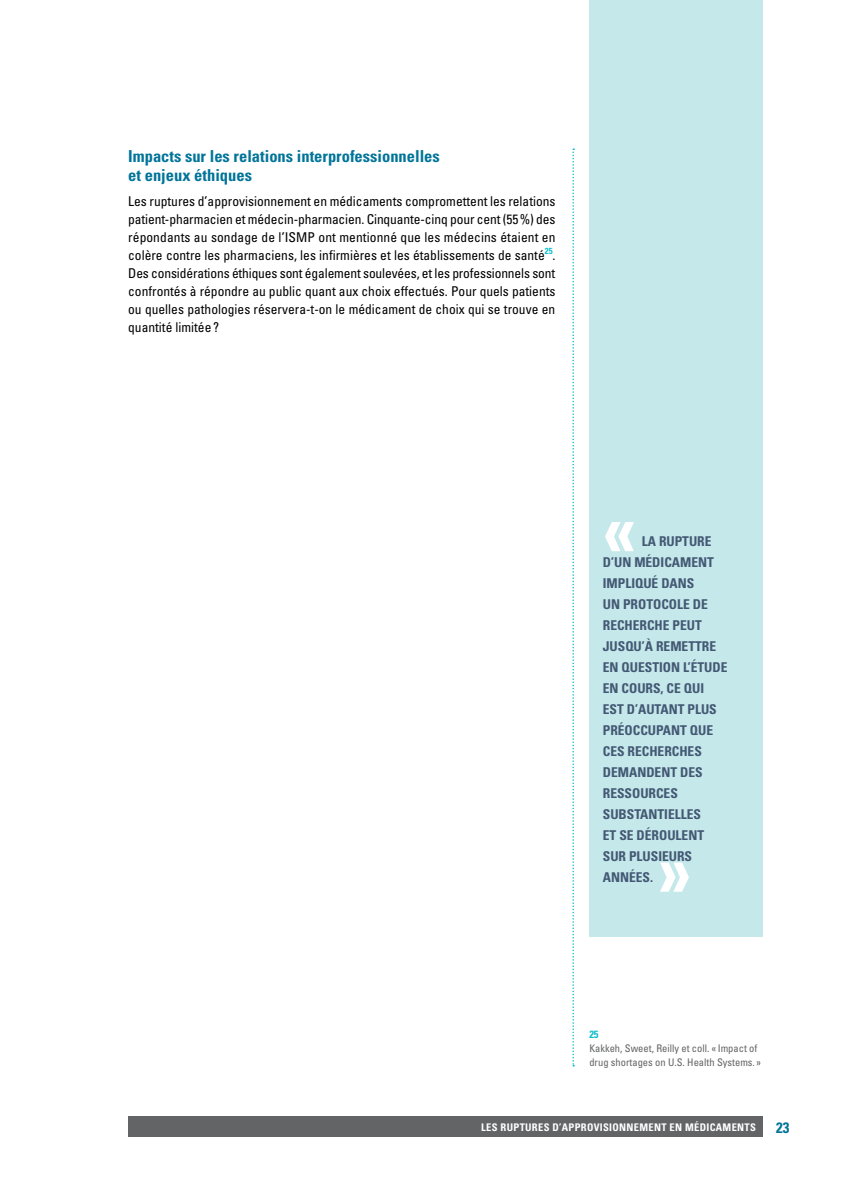
<style>
.page{position:relative;width:864px;height:1188px;background:#fff}
.page>*{position:absolute;margin:0;border:0;box-sizing:border-box;transform-origin:0 0}
.t1{font:700 condensed 75px "Univers";color:#fff}
.t2{font:700 condensed 16.5px/19.5px "Univers";color:#007499}
.t3{font:700 condensed 15px "Univers";color:#007499}
.t4{font:condensed 13.5px/18px "Univers";color:#000;text-align:justify}
.t5{font:700 condensed 13.5px/21px "Univers";color:#435873}
.t6{font:condensed 10.5px/14.2px "Univers";color:#636466}
.t7{font:700 condensed 10.5px "Univers";letter-spacing:.03em;color:#fff}
.t8{font:700 condensed 10.5px "Univers";color:#0dbdca}
</style>
<div class="page">
<svg style="left:572px;top:148px;width:2px;height:918px"></svg>
<div style="left:128px;top:1117px;width:635px;height:20px;background:#636466"></div>
<div style="left:589px;top:0;width:174px;height:936px;background:#c5e8eb"></div>
<p class="t2" style="left:128px;top:146px;width:313px">IMPACTS SUR LES RELATIONS INTERPROFESSIONNELLES<br>ET ENJEUX ÉTHIQUES</p>
<p class="t4" style="left:128px;top:192px;width:429px">Les ruptures d’approvisionnement en médicaments compromettent les relations patient-pharmacien et médecin-pharmacien. Cinquante-cinq pour cent (55%) des répondants au sondage de l’ISMP</p>
<p class="t4" style="left:128px;top:228px;width:429px;text-indent:190px">ont mentionné que les médecins étaient en colère contre les pharmaciens, les infirmières et les établissements de santé<sup>25</sup>.<br>Des considérations éthiques sont également soulevées, et les professionnels sont confrontés à répondre au public quant aux choix effectués. Pour quels patients ou quelles pathologies réservera-t-on le médicament de choix qui se trouve en quantité limitée?</p>
<h1 class="t1" style="left:603px;top:484px;width:35px">«</h1>
<p class="t5" style="left:603px;top:531px;width:126px;text-indent:39px">LA RUPTURE<br>D’UN MÉDICAMENT<br>IMPLIQUÉ DANS<br>UN PROTOCOLE DE<br>RECHERCHE PEUT<br>JUSQU’À REMETTRE<br>EN QUESTION L’ÉTUDE<br>EN COURS, CE QUI<br>EST D’AUTANT PLUS<br>PRÉOCCUPANT QUE<br>CES RECHERCHES<br>DEMANDENT DES<br>RESSOURCES<br>SUBSTANTIELLES<br>ET SE DÉROULENT<br>SUR PLUSIEURS<br>ANNÉES.</p>
<h1 class="t1" style="left:658px;top:825px;width:35px">»</h1>
<p class="t8" style="left:589px;top:1028px;width:11px">25</p>
<p class="t6" style="left:589px;top:1041px;width:173px">Kakkeh, Sweet, Reilly et coll. « I mpact of drug shortages on U.S. Health Systems. »</p>
<p class="t7" style="left:481px;top:1121px;width:276px">LES RUPTURES D’APPROVISIONNEMENT EN MÉDICAMENTS</p>
<p class="t3" style="left:776px;top:1118px;width:15px">23</p>
</div>
